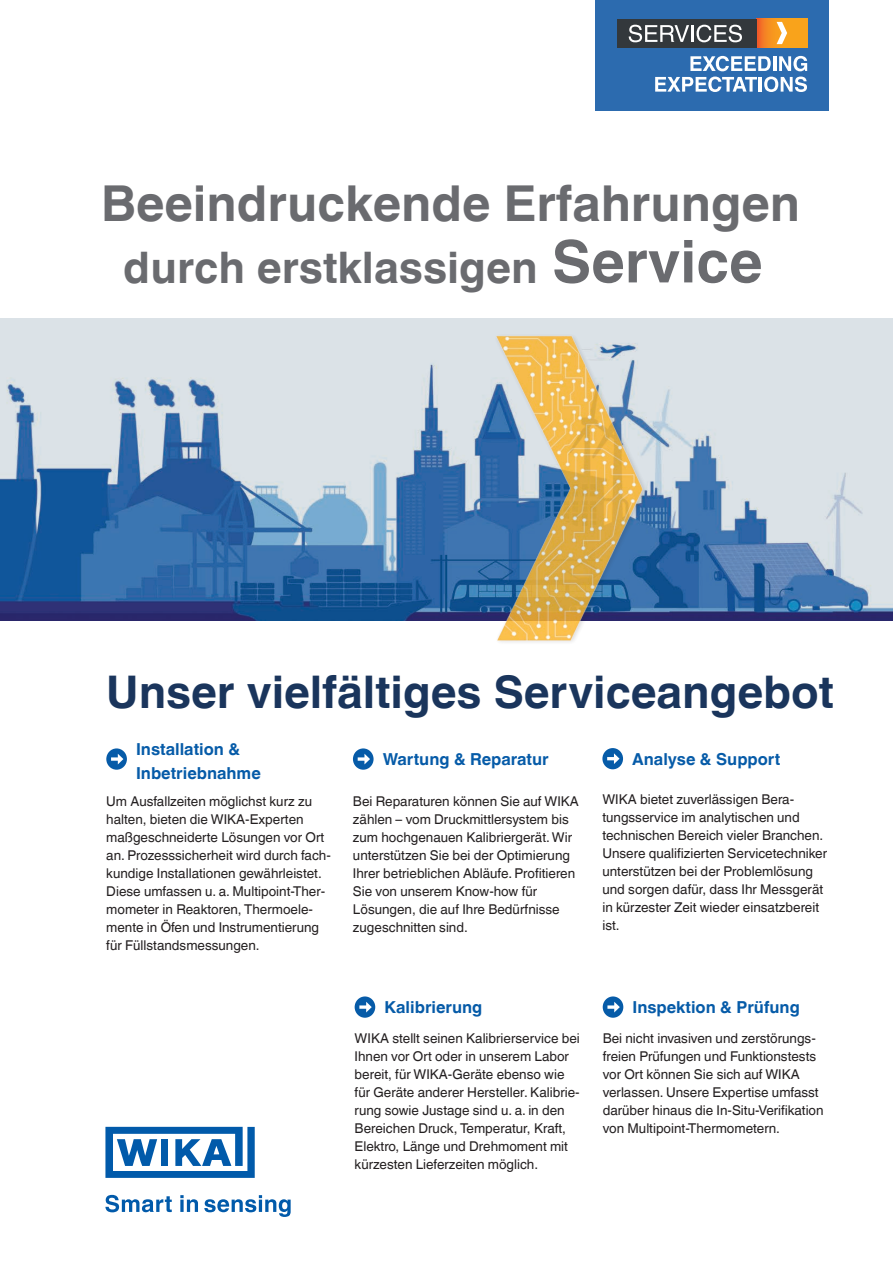
<style>
.page{position:relative;width:893px;height:1263px;background:#fff}
.page>*{position:absolute;margin:0;border:0;box-sizing:border-box;transform-origin:0 0}
.t1{font:700 58.5px "Helvetica World";color:#6a6b6f}
.t2{font:700 49.5px "Helvetica World";color:#6a6b6f}
.t3{font:700 45px "Helvetica World";color:#1a355c}
.t4{font:700 43.5px "Helvetica World";color:#6a6b6f}
.t5{font:700 16.5px/24px "Helvetica World";color:#065ba8}
.t6{font:13.5px/18px "Helvetica World";color:#231f20}
</style>
<div class="page">
<img style="left:0;top:319px;width:893px;height:302px">
<img style="left:484px;top:331px;width:164px;height:311px">
<div style="left:595px;top:0;width:234px;height:111px;background:#2c6baf"></div>
<svg style="left:757px;top:19px;width:50px;height:28px"></svg>
<svg style="left:777px;top:22px;width:10px;height:22px"></svg>
<div style="left:617px;top:19px;width:140px;height:28px;background:#33383c"></div>
<svg style="left:629px;top:25px;width:60px;height:17px"></svg>
<hr style="left:691px;top:25px;width:3px;height:17px;background:#fff">
<svg style="left:696px;top:25px;width:46px;height:17px"></svg>
<svg style="left:655px;top:77px;width:102px;height:15px"></svg>
<hr style="left:759px;top:77px;width:3px;height:15px;background:#fff">
<svg style="left:764px;top:77px;width:43px;height:15px"></svg>
<svg style="left:690px;top:56px;width:81px;height:15px"></svg>
<hr style="left:773px;top:56px;width:3px;height:15px;background:#fff">
<svg style="left:779px;top:56px;width:28px;height:15px"></svg>
<div style="left:106px;top:748px;width:21px;height:22px;background:#065ba8;border-radius:50%"></div>
<svg style="left:111px;top:754px;width:12px;height:10px"></svg>
<div style="left:355px;top:996px;width:20px;height:22px;background:#065ba8;border-radius:50%"></div>
<svg style="left:359px;top:1002px;width:13px;height:10px"></svg>
<div style="left:603px;top:996px;width:20px;height:22px;background:#065ba8;border-radius:50%"></div>
<svg style="left:607px;top:1002px;width:13px;height:10px"></svg>
<div style="left:602px;top:748px;width:21px;height:21px;background:#065ba8;border-radius:50%"></div>
<svg style="left:607px;top:753px;width:12px;height:11px"></svg>
<svg style="left:353px;top:748px;width:21px;height:22px"></svg>
<svg style="left:358px;top:754px;width:12px;height:10px"></svg>
<svg style="left:105px;top:1127px;width:150px;height:51px"></svg>
<svg style="left:105px;top:1195px;width:186px;height:22px"></svg>
<h2 class="t2" style="left:101px;top:175px;width:700px">Beeindruckende Erfahrungen</h2>
<h3 class="t4" style="left:123px;top:242px;width:416px">durch erstklassigen</h3>
<h1 class="t1" style="left:552px;top:228px;width:212px">Service</h1>
<h3 class="t3" style="left:106px;top:667px;width:729px">Unser vielfältiges Serviceangebot</h3>
<p class="t5" style="left:136px;top:737px;width:126px">Installation &amp;<br>Inbetriebnahme</p>
<p class="t6" style="left:106px;top:793px;width:226px">Um Ausfallzeiten möglichst kurz zu halten, bieten die WIKA-Experten maßgeschneiderte Lösungen vor Ort an. Prozesssicherheit wird durch fach&shy;kundige Installationen gewährleistet.<br>Diese umfassen u. a. Multipoint-Ther&shy;mometer in Reaktoren, Thermoele&shy;mente in Öfen und Instrumentierung für Füllstandsmessungen.</p>
<p class="t5" style="left:383px;top:747px;width:168px">Wartung &amp; Reparatur</p>
<p class="t5" style="left:632px;top:747px;width:150px">Analyse &amp; Support</p>
<p class="t6" style="left:353px;top:792px;width:227px">Bei Reparaturen können Sie auf WIKA zählen – vom Druckmittlersystem bis zum hochgenauen Kalibriergerät. Wir unterstützen Sie bei der Optimierung Ihrer betrieblichen Abläufe. Profitieren Sie von unserem Know-how für Lösungen, die auf Ihre Bedürfnisse zugeschnitten sind.</p>
<p class="t6" style="left:602px;top:791px;width:226px">WIKA bietet zuverlässigen Bera&shy;tungsservice im analytischen und technischen Bereich vieler Branchen.<br>Unsere qualifizierten Servicetechniker unterstützen bei der Problemlösung und sorgen dafür, dass Ihr Messgerät in kürzester Zeit wieder einsatzbereit ist.</p>
<p class="t5" style="left:384px;top:995px;width:99px">Kalibrierung</p>
<p class="t5" style="left:632px;top:995px;width:169px">Inspektion &amp; Prüfung</p>
<p class="t6" style="left:355px;top:1029px;width:227px">WIKA stellt seinen Kalibrierservice bei Ihnen vor Ort oder in unserem Labor bereit, für WIKA-Geräte ebenso wie für Geräte anderer Hersteller. Kalibrie&shy;rung sowie Justage sind u. a. in den Bereichen Druck, Temperatur, Kraft, Elektro, Länge und Drehmoment mit kürzesten Lieferzeiten möglich.</p>
<p class="t6" style="left:603px;top:1029px;width:222px">Bei nicht invasiven und zerstörungs&shy;freien Prüfungen und Funktionstests vor Ort können Sie sich auf WIKA verlassen. Unsere Expertise umfasst darüber hinaus die In-Situ-Verifikation von Multipoint-Thermometern.</p>
</div>
